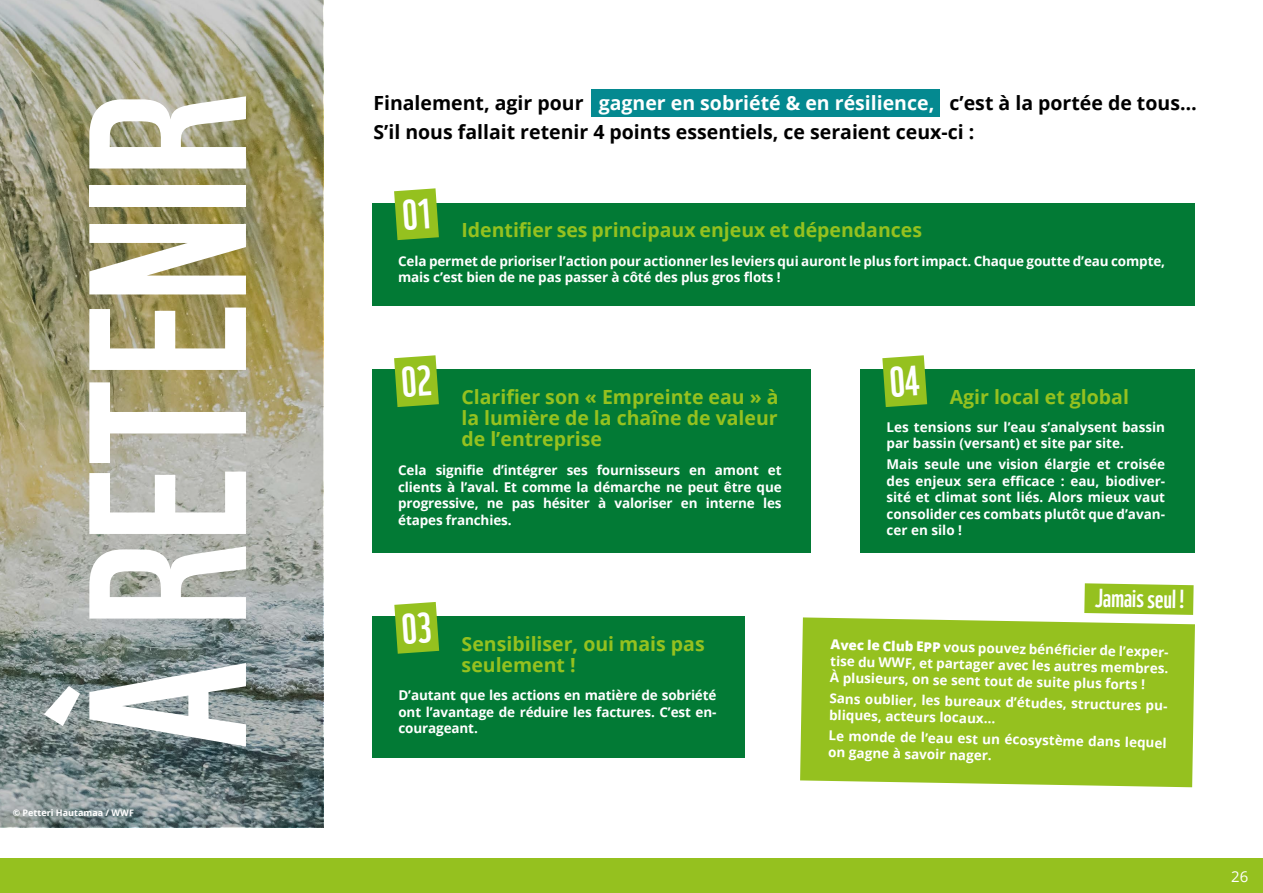
<style>
.page{position:relative;width:1263px;height:893px;background:#fff}
.page>*{position:absolute;margin:0;border:0;box-sizing:border-box;transform-origin:0 0}
.t1{font:217.5px "WWF";color:#fff}
.t2{font:25.5px "WWF";color:#fff}
.t3{font:700 19.5px/21px "Open Sans";color:#95c11f;text-align:justify}
.t4{font:700 19.5px/30px "Open Sans";color:#000}
.t5{font:15px "Open Sans";color:#fff}
.t6{font:700 13.5px/16.5px "Open Sans";letter-spacing:-.01em;color:#fff}
.t7{font:700 9px "Open Sans";color:#fff}
.s1{color:#fff}
.s2{font-weight:800}
</style>
<div class="page">
<div style="left:591px;top:89px;width:349px;height:27px;background:#048990"></div>
<div style="left:0;top:859px;width:1263px;height:34px;background:#95c11f"></div>
<div style="left:372px;top:203px;width:823px;height:103px;background:#027a35"></div>
<div style="left:372px;top:370px;width:438px;height:183px;background:#027a35"></div>
<div style="left:860px;top:370px;width:335px;height:183px;background:#027a35"></div>
<div style="left:372px;top:616px;width:373px;height:141px;background:#027a35"></div>
<svg style="left:1084px;top:583px;width:109px;height:32px;background:#9dc530"></svg>
<div style="left:800px;top:617px;width:395px;height:170px;background:#95c11f"></div>
<svg style="left:0;top:0;width:323px;height:827px;background:#9a9a83"></svg>
<svg style="left:394px;top:188px;width:45px;height:52px;background:#8fbe2c"></svg>
<svg style="left:394px;top:355px;width:45px;height:52px;background:#8ebe2c"></svg>
<svg style="left:882px;top:355px;width:45px;height:52px;background:#8ebe2c"></svg>
<svg style="left:394px;top:602px;width:45px;height:52px;background:#8dbd2a"></svg>
<h1 class="t1" style="left:22px;top:750px;width:659px;rotate:-90deg">À RETENIR</h1>
<p class="t7" style="left:13px;top:806px;width:123px">© Petteri Hautamaa / WWF</p>
<h3 class="t4" style="left:373px;top:87px;width:825px">Finalement, agir pour <span class="s1">gagner en sobriété &amp; en résilience,</span> c’est à la portée de tous…<br>S’il nous fallait retenir 4 points essentiels, ce seraient ceux-ci :</h3>
<h3 class="t3" style="left:461px;top:219px;width:462px">Identifier ses principaux enjeux et dépendances</h3>
<p class="t6" style="left:398px;top:252px;width:768px">Cela permet de prioriser l’action pour actionner les leviers qui auront le plus fort impact. Chaque goutte d’eau compte, mais c’est bien de ne pas passer à côté des plus gros flots !</p>
<h3 class="t3" style="left:461px;top:386px;width:319px">Clarifier son « Empreinte eau » à la lumière de la chaîne de valeur de l’entreprise</h3>
<h3 class="t3" style="left:950px;top:386px;width:181px">Agir local et global</h3>
<p class="t6" style="left:886px;top:418px;width:280px">Les tensions sur l’eau s’analysent bassin par bassin (versant) et site par site.</p>
<p class="t6" style="left:886px;top:456px;width:280px;text-align:justify">Mais seule une vision élargie et croisée des enjeux sera efficace : eau, biodiver&shy;sité et climat sont liés. Alors mieux vaut consolider ces combats plutôt que d’avan&shy;cer en silo !</p>
<p class="t6" style="left:398px;top:462px;width:385px;text-align:justify">Cela signifie d’intégrer ses fournisseurs en amont et clients à l’aval. Et comme la démarche ne peut être que progressive, ne pas hésiter à valoriser en interne les étapes franchies.</p>
<h3 class="t3" style="left:462px;top:632px;width:245px">Sensibiliser, oui mais pas seulement !</h3>
<p class="t6" style="left:398px;top:687px;width:320px;text-align:justify">D’autant que les actions en matière de sobriété ont l’avantage de réduire les factures. C’est en&shy;courageant.</p>
<h2 class="t2" style="left:1095px;top:580px;width:91px;rotate:1deg">Jamais seul !</h2>
<p class="t6" style="left:831px;top:637px;width:342px;rotate:1deg"><span class="s2">Avec le Club EPP</span> vous pouvez bénéfi cier de l’exper&shy;tise du WWF, et partager avec les autres membres.<br>À plusieurs, on se sent tout de suite plus forts !</p>
<p class="t6" style="left:829px;top:691px;width:342px;line-height:16px;rotate:1deg">Sans oublier, les bureaux d’études, structures pu&shy;bliques, acteurs locaux…</p>
<p class="t6" style="left:829px;top:728px;width:340px;rotate:1deg">Le monde de l’eau est un écosystème dans lequel</p>
<p class="t6" style="left:828px;top:744px;width:165px;rotate:1deg">on gagne à savoir nager.</p>
<p class="t5" style="left:1231px;top:866px;width:19px">26</p>
</div>
